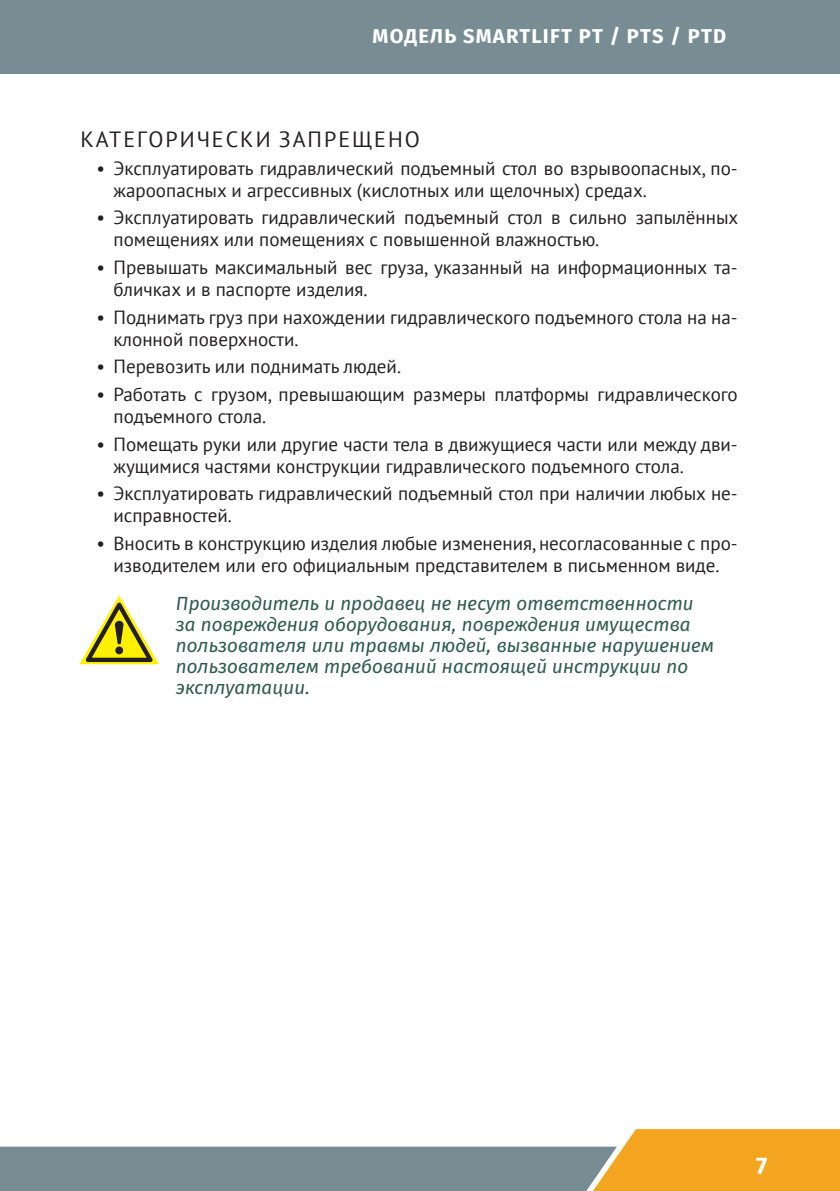
<style>
.page{position:relative;width:840px;height:1191px;background:#fff}
.page>*{position:absolute;margin:0;border:0;box-sizing:border-box;transform-origin:0 0}
.t1{font:700 24px "Fira Sans OT";color:#fff}
.t2{font:22px "PT Sans";letter-spacing:.09em;color:#231f20}
.t3{font:700 20px "Fira Sans OT";letter-spacing:.06em;color:#fff}
.t4{font:19px/22px "PT Sans";color:#231f20}
.t5{font:italic 19px/21px "Fira Sans OT";color:#2f5c50}
</style>
<div class="page">
<div style="left:0;top:0;width:839px;height:74px;background:#788c94"></div>
<svg style="left:0;top:1129px;width:839px;height:62px"></svg>
<svg style="left:79px;top:595px;width:80px;height:69px"></svg>
<p class="t3" style="left:372px;top:22px;width:355px">МОДЕЛЬ SMARTLIFT PT / PTS / PTD</p>
<p class="t2" style="left:80px;top:125px;width:341px">КАТЕГОРИЧЕСКИ ЗАПРЕЩЕНО</p>
<p class="t4" style="left:113px;top:156px;width:625px;text-indent:-17px">• Эксплуатировать гидравлический подъемный стол во взрывоопасных, по&shy;жароопасных и агрессивных (кислотных или щелочных) средах.</p>
<p class="t4" style="left:113px;top:206px;width:626px;text-indent:-17px">• Эксплуатировать гидравлический подъемный стол в сильно запылённых помещениях или помещениях с повышенной влажностью.</p>
<p class="t4" style="left:113px;top:256px;width:625px;text-indent:-17px">• Превышать максимальный вес груза, указанный на информационных та&shy;бличках и в паспорте изделия.</p>
<p class="t4" style="left:113px;top:305px;width:625px;text-indent:-17px">• Поднимать груз при нахождении гидравлического подъемного стола на на&shy;клонной поверхности.</p>
<p class="t4" style="left:96px;top:355px;width:306px">• Перевозить или поднимать людей.</p>
<p class="t4" style="left:113px;top:383px;width:625px;text-indent:-17px">• Работать с грузом, превышающим размеры платформы гидравлического подъемного стола.</p>
<p class="t4" style="left:113px;top:432px;width:625px;text-indent:-17px">• Помещать руки или другие части тела в движущиеся части или между дви&shy;жущимися частями конструкции гидравлического подъемного стола.</p>
<p class="t4" style="left:113px;top:482px;width:625px;text-indent:-17px">• Эксплуатировать гидравлический подъемный стол при наличии любых не&shy;исправностей.</p>
<p class="t4" style="left:96px;top:532px;width:642px;text-align:center">• Вносить в конструкцию изделия любые изменения, несогласованные с про&shy;изводителем или его официальным представителем в письменном виде.</p>
<p class="t5" style="left:176px;top:594px;width:539px">Производитель и продавец не несут ответственности за повреждения оборудования, повреждения имущества пользователя или травмы людей, вызванные нарушением пользователем требований настоящей инструкции по эксплуатации.</p>
<p class="t1" style="left:755px;top:1148px;width:13px">7</p>
</div>
